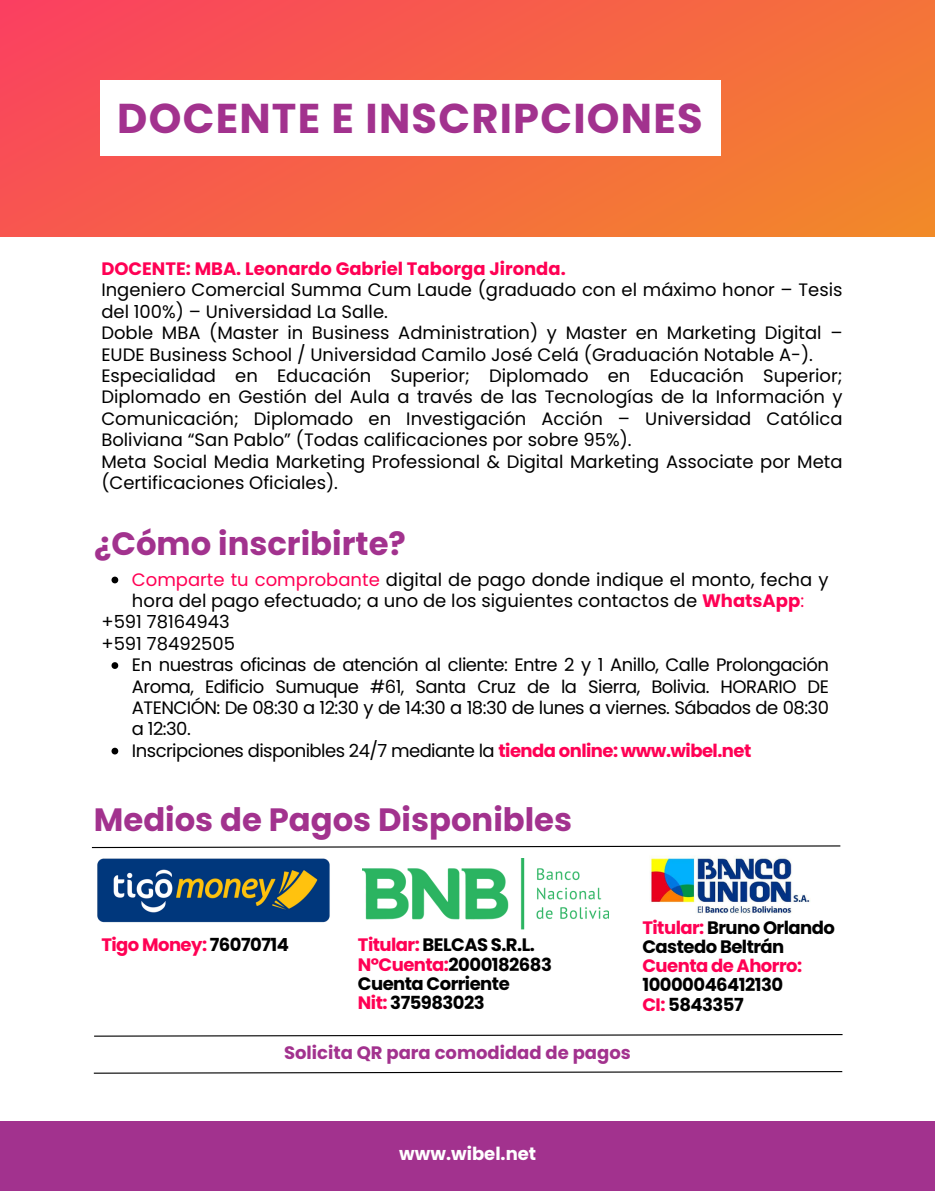
<style>
.page{position:relative;width:935px;height:1191px;background:#fff}
.page>*{position:absolute;margin:0;border:0;box-sizing:border-box;transform-origin:0 0}
.t1{font:700 41.55px "Poppins";letter-spacing:.03em;color:#a2328e}
.t2{font:700 32.25px "Poppins";color:#a2328e}
.t3{font:18px/21.3px "Poppins";color:#000}
.t4{font:700 18px/19.2px "Poppins";letter-spacing:-.03em;color:#000}
.t5{font:18px "Poppins";letter-spacing:-.03em;color:#000}
.t6{font:700 18px/19.2px "Poppins";letter-spacing:-.03em;color:#ff0054}
.t7{font:700 18px "Poppins";color:#ff0054}
.t8{font:700 18px "Poppins";color:#a2328e}
.t9{font:700 18px "Poppins";color:#fff}
.s1{color:#ff0054}
.s2{font-weight:700;color:#ff0054}
.s3{color:#000}
</style>
<div class="page">
<img style="left:650px;top:856px;width:160px;height:58px">
<img style="left:363px;top:858px;width:245px;height:71px">
<img style="left:97px;top:858px;width:233px;height:65px">
<svg style="left:94px;top:1034px;width:749px;height:3px"></svg>
<svg style="left:93px;top:1071px;width:750px;height:3px"></svg>
<svg style="left:91px;top:845px;width:750px;height:3px"></svg>
<div style="left:0;top:0;width:935px;height:236px;background:linear-gradient(to right,#f94d5b,#f37f31)"></div>
<div style="left:0;top:1121px;width:935px;height:69px;background:#a2328e"></div>
<svg style="left:112px;top:576px;width:6px;height:7px"></svg>
<svg style="left:112px;top:662px;width:6px;height:7px"></svg>
<svg style="left:112px;top:747px;width:6px;height:7px"></svg>
<div style="left:101px;top:81px;width:620px;height:75px;background:#fff"></div>
<p class="t1" style="left:117px;top:89px;width:587px">DOCENTE E INSCRIPCIONES</p>
<p class="t7" style="left:101px;top:256px;width:466px">DOCENTE: MBA. Leonardo Gabriel Taborga Jironda.</p>
<p class="t3" style="left:101px;top:279px;width:743px">Ingeniero Comercial Summa Cum Laude (graduado con el máximo honor – Tesis del 100%) – Universidad La Salle.</p>
<p class="t3" style="left:101px;top:322px;width:743px">Doble MBA (Master in Business Administration) y Master en Marketing Digital –<br>EUDE Business School / Universidad Camilo José Celá (Graduación Notable A-).</p>
<p class="t3" style="left:101px;top:365px;width:743px;text-align:justify">Especialidad en Educación Superior; Diplomado en Educación Superior; Diplomado en Gestión del Aula a través de las Tecnologías de la Información y Comunicación; Diplomado en Investigación Acción – Universidad Católica Boliviana “San Pablo” (Todas calificaciones por sobre 95%).</p>
<p class="t3" style="left:101px;top:450px;width:743px">Meta Social Media Marketing Professional &amp; Digital Marketing Associate por Meta (Certificaciones Oficiales).</p>
<p class="t2" style="left:94px;top:521px;width:313px">¿Cómo inscribirte?</p>
<p class="t3" style="left:132px;top:568px;width:698px"><span class="s1">Comparte tu comprobante</span> digital de pago donde indique el monto, fecha y hora del pago efectuado; a uno de los siguientes contactos de <span class="s2">WhatsApp</span><span class="s1">:</span></p>
<p class="t3" style="left:101px;top:611px;width:130px">+591 78164943</p>
<p class="t3" style="left:101px;top:632px;width:135px">+591 78492505</p>
<p class="t3" style="left:132px;top:654px;width:698px;text-align:justify">En nuestras oficinas de atención al cliente: Entre 2 y 1 Anillo, Calle Prolongación Aroma, Edificio Sumuque #61, Santa Cruz de la Sierra, Bolivia. HORARIO DE ATENCIÓN: De 08:30 a 12:30 y de 14:30 a 18:30 de lunes a viernes. Sábados de 08:30 a 12:30.</p>
<p class="t5" style="left:132px;top:737px;width:621px">Inscripciones disponibles 24/7 mediante la <span class="s2">tienda online: www.wibel.net</span></p>
<p class="t2" style="left:94px;top:797px;width:480px">Medios de Pagos Disponibles</p>
<p class="t6" style="left:101px;top:935px;width:189px">Tigo Money: <span class="s3">76070714</span></p>
<p class="t4" style="left:358px;top:935px;width:178px"><span class="s1">Titular:</span> BELCAS S.R.L.</p>
<p class="t4" style="left:358px;top:954px;width:195px"><span class="s1">NºCuenta:</span>2000182683<br>Cuenta Corriente</p>
<p class="t4" style="left:358px;top:992px;width:128px"><span class="s1">Nit:</span> 375983023</p>
<p class="t4" style="left:642px;top:918px;width:194px"><span class="s1">Titular:</span> Bruno Orlando<br>Castedo Beltrán</p>
<p class="t6" style="left:642px;top:956px;width:161px">Cuenta de Ahorro:<br><span class="s3">10000046412130</span></p>
<p class="t4" style="left:642px;top:994px;width:103px"><span class="s1">CI:</span> 5843357</p>
<p class="t8" style="left:284px;top:1040px;width:348px">Solicita QR para comodidad de pagos</p>
<p class="t9" style="left:399px;top:1140px;width:138px">www.wibel.net</p>
</div>
